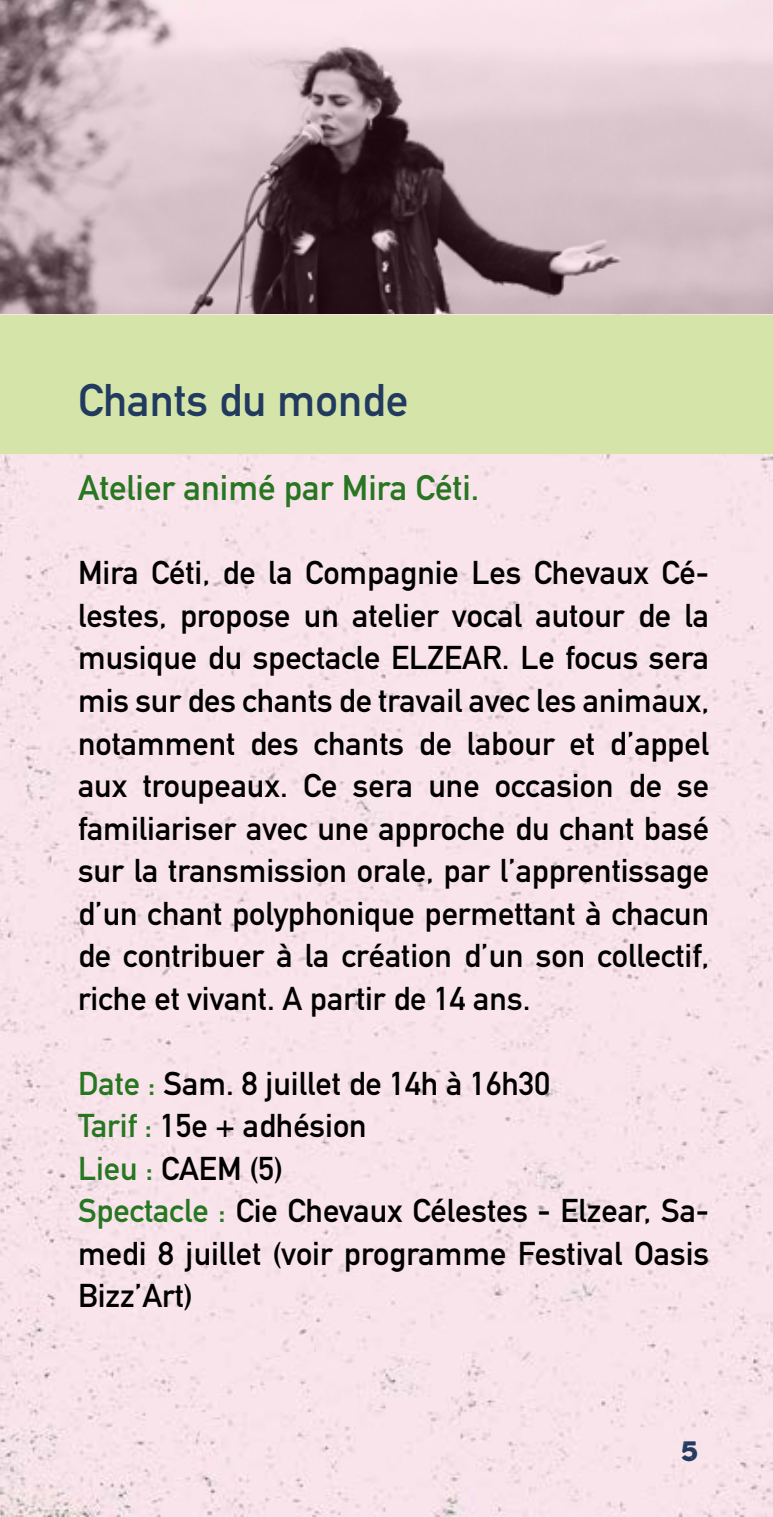
<style>
.page{position:relative;width:773px;height:1517px;background:#fff}
.page>*{position:absolute;margin:0;border:0;box-sizing:border-box;transform-origin:0 0}
.t1{font:700 45px "DIN Alternate";color:#223a5f}
.t2{font:700 35px "DIN Alternate";color:#277621}
.t3{font:700 32.5px/42.5px "DIN Alternate";color:#000;text-align:justify}
.t4{font:30px "Sofia Rough Black One";color:#223a5f}
.s1{color:#277621}
</style>
<div class="page">
<div style="left:0;top:314px;width:772px;height:1203px;background:#f9e4eb"></div>
<div style="left:0;top:315px;width:772px;height:139px;background:#d5e4a9"></div>
<img style="left:0;top:0;width:772px;height:314px">
<h1 class="t1" style="left:78px;top:366px;width:331px">Chants du monde</h1>
<p class="t2" style="left:78px;top:461px;width:402px">Atelier animé par Mira Céti.</p>
<p class="t3" style="left:78px;top:549px;width:632px">Mira Céti, de la Compagnie Les Chevaux Cé&shy;lestes, propose un atelier vocal autour de la musique du spectacle ELZEAR. Le focus sera mis sur des chants de travail avec les animaux, notamment des chants de labour et d’appel aux troupeaux. Ce sera une occasion de se familiariser avec une approche du chant basé sur la transmission orale, par l’apprentissage d’un chant polyphonique permettant à chacun de contribuer à la création d’un son collectif, riche et vivant. A partir de 14 ans.</p>
<p class="t3" style="left:78px;top:1059px;width:632px;text-align:left"><span class="s1">Date :</span> Sam. 8 juillet de 14h à 16h30<br><span class="s1">Tarif :</span> 15e + adhésion<br><span class="s1">Lieu :</span> CAEM (5)<br><span class="s1">Spectacle :</span> Cie Chevaux Célestes - Elzear, Sa&shy;medi 8 juillet (voir programme Festival Oasis<br>Bizz’Art)</p>
<p class="t4" style="left:679px;top:1429px;width:21px">5</p>
</div>
